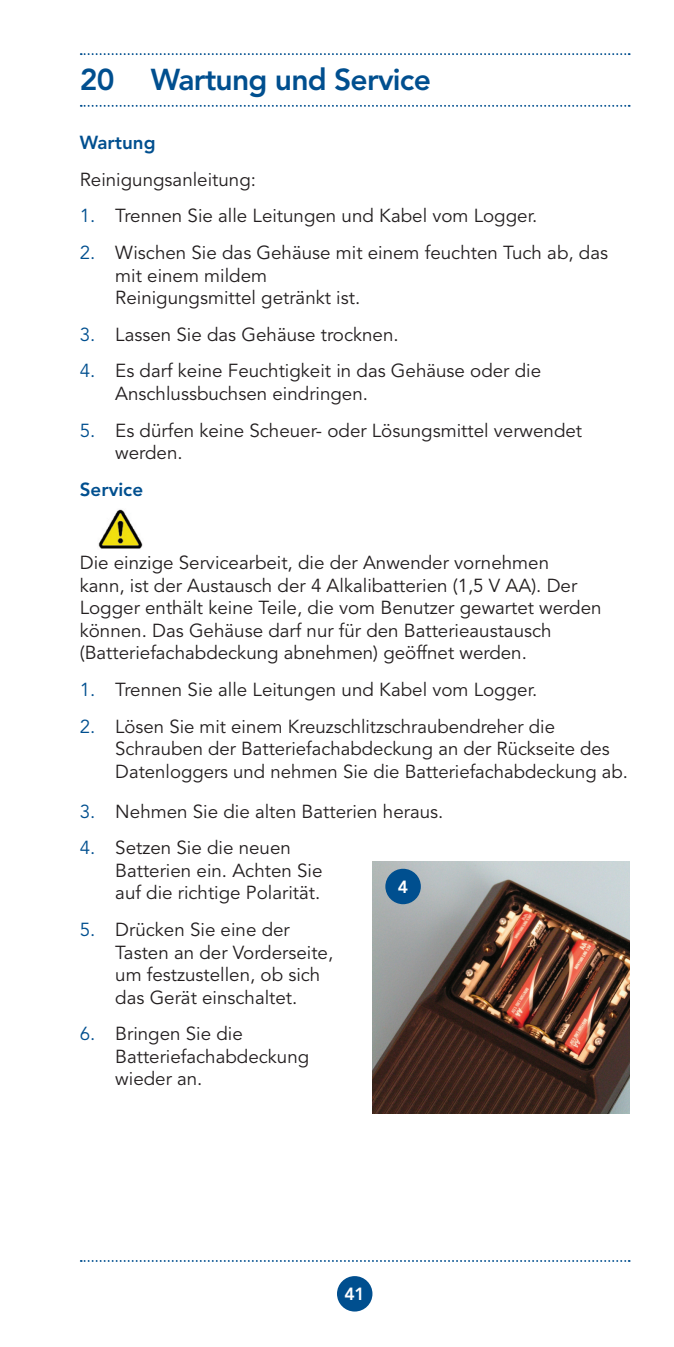
<style>
.page{position:relative;width:674px;height:1347px;background:#fff}
.page>*{position:absolute;margin:0;border:0;box-sizing:border-box;transform-origin:0 0}
.t1{font:800 30px "Avenir";letter-spacing:-.025em;color:#004f8f}
.t2{font:18.75px/22.5px "Avenir";color:#231f20}
.t3{font:800 18.75px "Avenir";color:#004f8f}
.t4{font:800 17.5px "Avenir";color:#fff}
.s1{color:#004f8f}
</style>
<div class="page">
<div style="left:337px;top:1276px;width:35px;height:35px;background:#004f8f;border-radius:50%"></div>
<svg style="left:81px;top:1260px;width:548px;height:1px"></svg>
<svg style="left:81px;top:53px;width:548px;height:2px"></svg>
<svg style="left:81px;top:105px;width:548px;height:2px"></svg>
<img style="left:98px;top:509px;width:45px;height:40px">
<img style="left:372px;top:861px;width:257px;height:252px">
<div style="left:385px;top:868px;width:35px;height:36px;background:#004f8f;border-radius:50%"></div>
<h1 class="t1" style="left:80px;top:62px;width:352px">20 Wartung und Service</h1>
<p class="t3" style="left:80px;top:131px;width:77px">Wartung</p>
<p class="t2" style="left:80px;top:168px;width:178px">Reinigungsanleitung:</p>
<p class="t2" style="left:80px;top:205px;width:459px"><span class="s1">1.</span> Trennen Sie alle Leitungen und Kabel vom Logger.</p>
<p class="t2" style="left:115px;top:242px;width:494px;text-indent:-35px"><span class="s1">2.</span> Wischen Sie das Gehäuse mit einem feuchten Tuch ab, das mit einem mildem<br>Reinigungsmittel getränkt ist.</p>
<p class="t2" style="left:80px;top:323px;width:320px"><span class="s1">3.</span> Lassen Sie das Gehäuse trocknen.</p>
<p class="t2" style="left:115px;top:360px;width:427px;text-indent:-35px"><span class="s1">4.</span> Es darf keine Feuchtigkeit in das Gehäuse oder die<br>Anschlussbuchsen eindringen.</p>
<p class="t2" style="left:115px;top:419px;width:468px;text-indent:-35px"><span class="s1">5.</span> Es dürfen keine Scheuer- oder Lösungsmittel verwendet werden.</p>
<p class="t3" style="left:80px;top:478px;width:65px">Service</p>
<p class="t2" style="left:80px;top:552px;width:523px">Die einzige Servicearbeit, die der Anwender vornehmen<br>kann, ist der Austausch der 4 Alkalibatterien (1,5 V AA). Der Logger enthält keine Teile, die vom Benutzer gewartet werden können. Das Gehäuse darf nur für den Batterieaustausch (Batteriefachabdeckung abnehmen) geöffnet werden.</p>
<p class="t2" style="left:80px;top:679px;width:459px"><span class="s1">1.</span> Trennen Sie alle Leitungen und Kabel vom Logger.</p>
<p class="t2" style="left:115px;top:715px;width:514px;text-indent:-35px"><span class="s1">2.</span> Lösen Sie mit einem Kreuzschlitzschraubendreher die<br>Schrauben der Batteriefachabdeckung an der Rückseite des<br>Datenloggers und nehmen Sie die Batteriefachabdeckung ab.</p>
<p class="t2" style="left:80px;top:800px;width:365px"><span class="s1">3.</span> Nehmen Sie die alten Batterien heraus.</p>
<p class="t2" style="left:115px;top:837px;width:208px;text-indent:-35px"><span class="s1">4.</span> Setzen Sie die neuen<br>Batterien ein. Achten Sie auf die richtige Polarität.</p>
<p class="t2" style="left:115px;top:919px;width:219px;text-indent:-35px"><span class="s1">5.</span> Drücken Sie eine der<br>Tasten an der Vorderseite, um festzustellen, ob sich das Gerät einschaltet.</p>
<p class="t2" style="left:115px;top:1023px;width:195px;text-indent:-35px"><span class="s1">6.</span> Bringen Sie die<br>Batteriefachabdeckung wieder an.</p>
<p class="t4" style="left:397px;top:876px;width:12px">4</p>
<p class="t4" style="left:344px;top:1283px;width:22px">41</p>
</div>
